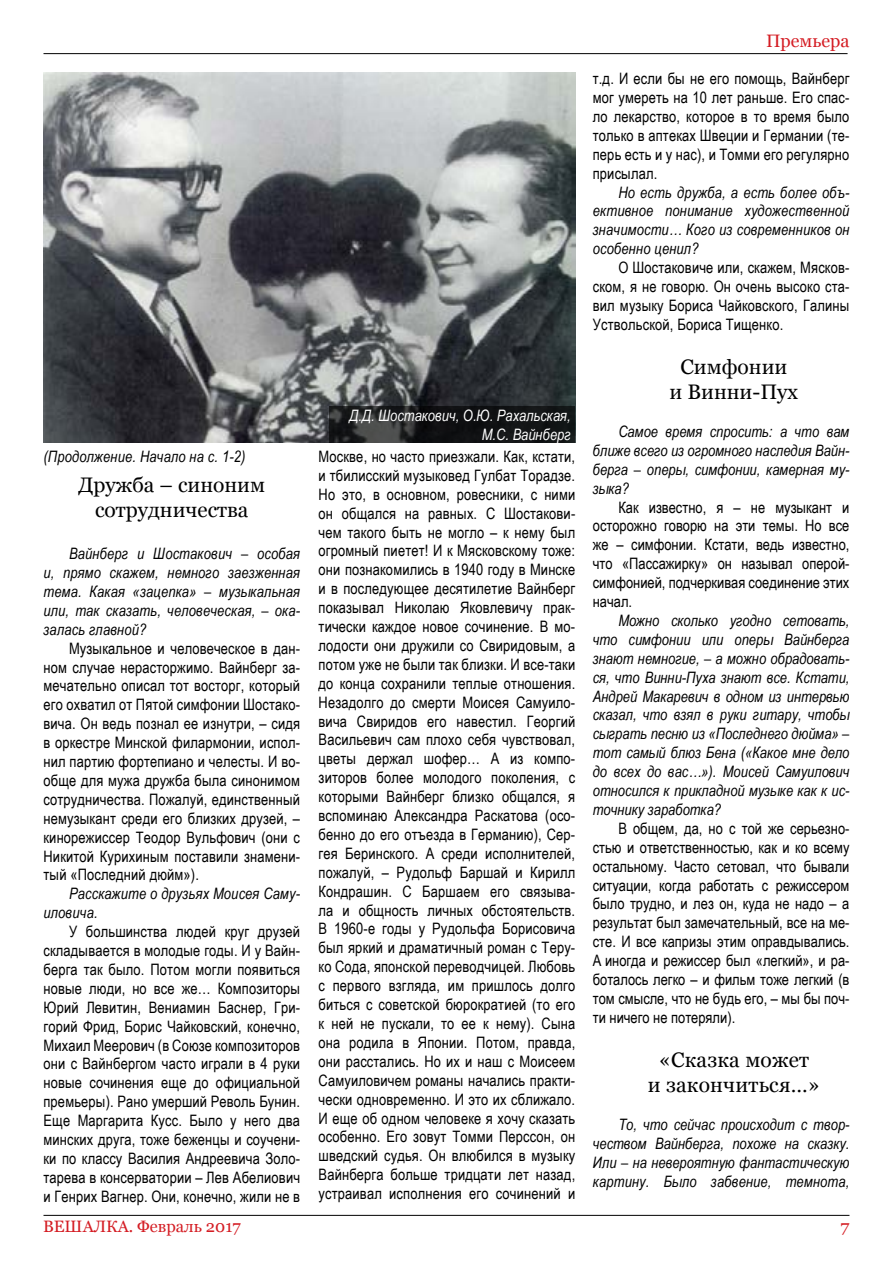
<style>
.page{position:relative;width:893px;height:1263px;background:#fff}
.page>*{position:absolute;margin:0;border:0;box-sizing:border-box;transform-origin:0 0}
.t1{font:21px/25.2px "Georgia";color:#000;text-align:center}
.t2{font:18px "Georgia";color:#d41c23}
.t3{font:16.5px "Georgia";color:#d41c23}
.t4{font:16.5px "Georgia";color:#d41c23;scale:1.08 1}
.t5{font:15.75px/18.9px "Arial Narrow";letter-spacing:.01em;color:#000;text-align:justify}
.t6{font:italic 15.75px/18.9px "Arial Narrow";letter-spacing:.01em;color:#000;text-align:justify}
.t7{font:italic 15.75px/18.9px "Arial Narrow";color:#fff;text-align:right}
</style>
<div class="page">
<hr style="left:44px;top:1215px;width:805px;height:1px;background:#000">
<hr style="left:44px;top:53px;width:804px;height:1px;background:#000">
<img style="left:43px;top:73px;width:532px;height:370px">
<svg style="left:329px;top:406px;width:246px;height:37px;background:#1b1c1d"></svg>
<p class="t6" style="left:44px;top:447px;width:203px">(Продолжение. Начало на с. 1-2)</p>
<h1 class="t1" style="left:78px;top:472px;width:188px">Дружба – синоним сотрудничества</h1>
<p class="t6" style="left:44px;top:544px;width:258px;text-indent:25px">Вайнберг и Шостакович – особая и, прямо скажем, немного заезженная тема. Какая «зацепка» – музыкальная или, так сказать, человеческая, – ока&shy;залась главной?</p>
<p class="t5" style="left:44px;top:638px;width:258px;text-indent:25px">Музыкальное и человеческое в дан&shy;ном случае нерасторжимо. Вайнберг за&shy;мечательно описал тот восторг, который его охватил от Пятой симфонии Шостако&shy;вича. Он ведь познал ее изнутри, – сидя в оркестре Минской филармонии, испол&shy;нил партию фортепиано и челесты. И во&shy;обще для мужа дружба была синонимом сотрудничества. Пожалуй, единственный немузыкант среди его близких друзей, – кинорежиссер Теодор Вульфович (они с Никитой Курихиным поставили знамени&shy;тый «Последний дюйм»).</p>
<p class="t6" style="left:44px;top:884px;width:258px;text-indent:25px">Расскажите о друзьях Моисея Саму&shy;иловича.</p>
<p class="t5" style="left:44px;top:921px;width:258px;text-indent:25px">У большинства людей круг друзей складывается в молодые годы. И у Вайн&shy;берга так было. Потом могли появиться новые люди, но все же… Композиторы Юрий Левитин, Вениамин Баснер, Гри&shy;горий Фрид, Борис Чайковский, конечно, Михаил Меерович (в Союзе композиторов они с Вайнбергом часто играли в 4 руки новые сочинения еще до официальной премьеры). Рано умерший Револь Бунин.<br>Еще Маргарита Кусс. Было у него два минских друга, тоже беженцы и соучени&shy;ки по классу Василия Андреевича Золо&shy;тарева в консерватории – Лев Абелиович и Генрих Вагнер. Они, конечно, жили не в</p>
<p class="t7" style="left:349px;top:406px;width:223px">Д.Д. Шостакович, О.Ю. Рахальская,<br>М.С. Вайнберг</p>
<p class="t5" style="left:319px;top:446px;width:258px">Москве, но часто приезжали. Как, кстати, и тбилисский музыковед Гулбат Торадзе.<br>Но это, в основном, ровесники, с ними он общался на равных. С Шостакови&shy;чем такого быть не могло – к нему был огромный пиетет! И к Мясковскому тоже: они познакомились в 1940 году в Минске и в последующее десятилетие Вайнберг показывал Николаю Яковлевичу прак&shy;тически каждое новое сочинение. В мо&shy;лодости они дружили со Свиридовым, а потом уже не были так близки. И все-таки до конца сохранили теплые отношения.<br>Незадолго до смерти Моисея Самуило&shy;вича Свиридов его навестил. Георгий Васильевич сам плохо себя чувствовал, цветы держал шофер… А из компо&shy;зиторов более молодого поколения, с которыми Вайнберг близко общался, я вспоминаю Александра Раскатова (осо&shy;бенно до его отъезда в Германию), Сер&shy;гея Беринского. А среди исполнителей, пожалуй, – Рудольф Баршай и Кирилл Кондрашин. С Баршаем его связыва&shy;ла и общность личных обстоятельств.<br>В 1960-е годы у Рудольфа Борисовича был яркий и драматичный роман с Теру&shy;ко Сода, японской переводчицей. Любовь с первого взгляда, им пришлось долго биться с советской бюрократией (то его к ней не пускали, то ее к нему). Сына она родила в Японии. Потом, правда, они расстались. Но их и наш с Моисеем Самуиловичем романы начались практи&shy;чески одновременно. И это их сближало.<br>И еще об одном человеке я хочу сказать особенно. Его зовут Томми Перссон, он шведский судья. Он влюбился в музыку Вайнберга больше тридцати лет назад, устраивал исполнения его сочинений и</p>
<p class="t2" style="left:766px;top:30px;width:85px">Премьера</p>
<p class="t5" style="left:593px;top:68px;width:258px">т.д. И если бы не его помощь, Вайнберг мог умереть на 10 лет раньше. Его спас&shy;ло лекарство, которое в то время было только в аптеках Швеции и Германии (те&shy;перь есть и у нас), и Томми его регулярно присылал.</p>
<p class="t6" style="left:593px;top:182px;width:258px;text-indent:25px">Но есть дружба, а есть более объ&shy;ективное понимание художественной значимости… Кого из современников он особенно ценил?</p>
<p class="t5" style="left:593px;top:257px;width:258px;text-indent:26px">О Шостаковиче или, скажем, Мясков&shy;ском, я не говорю. Он очень высоко ста&shy;вил музыку Бориса Чайковского, Галины Уствольской, Бориса Тищенко.</p>
<h1 class="t1" style="left:669px;top:354px;width:130px">Симфонии<br>и Винни-Пух</h1>
<p class="t6" style="left:593px;top:422px;width:258px;text-indent:25px">Самое время спросить: а что вам ближе всего из огромного наследия Вайн&shy;берга – оперы, симфонии, камерная му&shy;зыка?</p>
<p class="t5" style="left:593px;top:497px;width:258px;text-indent:25px">Как известно, я – не музыкант и осторожно говорю на эти темы. Но все же – симфонии. Кстати, ведь известно, что «Пассажирку» он называл оперой&shy;симфонией, подчеркивая соединение этих начал.</p>
<p class="t6" style="left:593px;top:611px;width:258px;text-indent:25px">Можно сколько угодно сетовать, что симфонии или оперы Вайнберга знают немногие, – а можно обрадовать&shy;ся, что Винни-Пуха знают все. Кстати, Андрей Макаревич в одном из интервью сказал, что взял в руки гитару, чтобы сыграть песню из «Последнего дюйма» – тот самый блюз Бена («Какое мне дело до всех до вас…»). Моисей Самуилович относился к прикладной музыке как к ис&shy;точнику заработка?</p>
<p class="t5" style="left:593px;top:818px;width:258px;text-indent:25px">В общем, да, но с той же серьезно&shy;стью и ответственностью, как и ко всему остальному. Часто сетовал, что бывали ситуации, когда работать с режиссером было трудно, и лез он, куда не надо – а результат был замечательный, все на ме&shy;сте. И все капризы этим оправдывались.<br>А иногда и режиссер был «легкий», и ра&shy;боталось легко – и фильм тоже легкий (в том смысле, что не будь его, – мы бы поч&shy;ти ничего не потеряли).</p>
<h1 class="t1" style="left:648px;top:1047px;width:174px">«Сказка может<br>и закончиться…»</h1>
<p class="t6" style="left:593px;top:1115px;width:258px;text-indent:25px">То, что сейчас происходит с твор&shy;чеством Вайнберга, похоже на сказку.<br>Или – на невероятную фантастическую картину. Было забвение, темнота,</p>
<p class="t3" style="left:43px;top:1216px;width:199px">ВЕШАЛКА. Февраль 2017</p>
<p class="t4" style="left:840px;top:1216px;width:10px">7</p>
</div>
